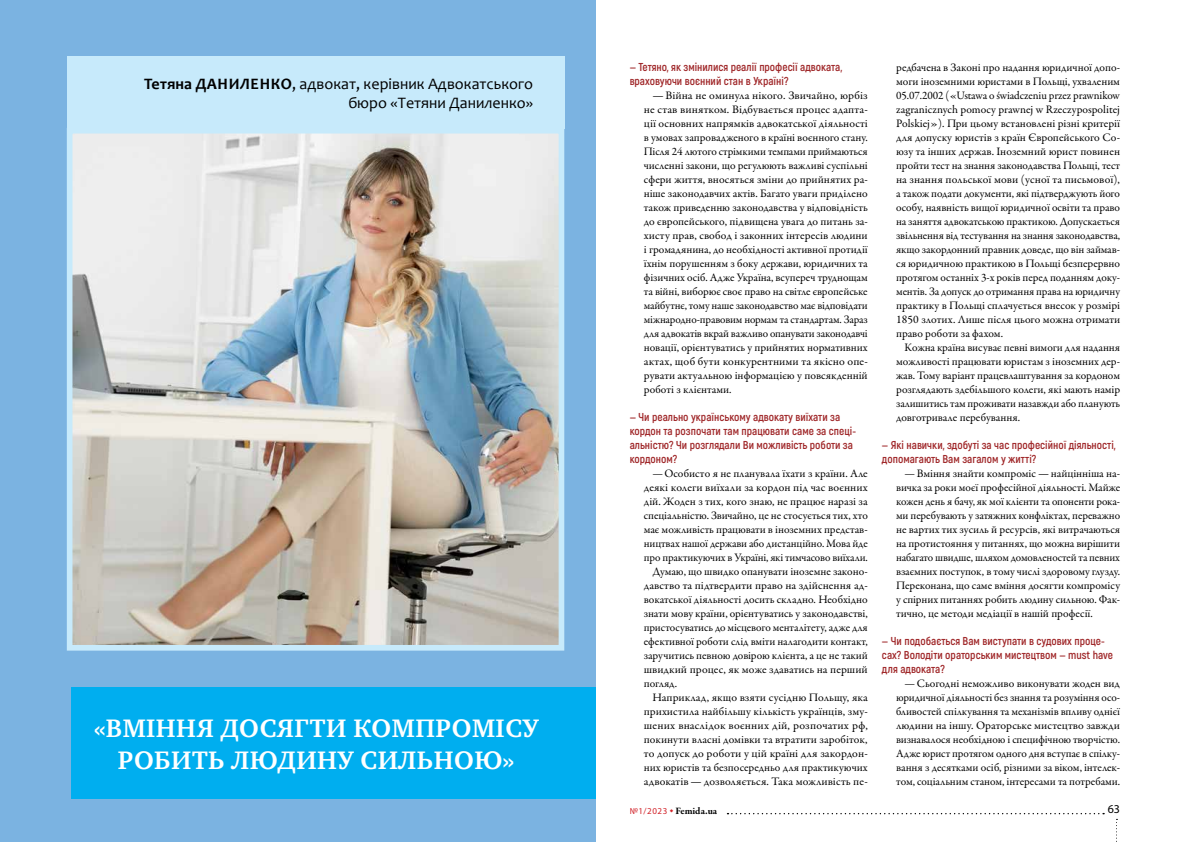
<style>
.page{position:relative;width:1191px;height:842px;background:#fff}
.page>*{position:absolute;margin:0;border:0;box-sizing:border-box;transform-origin:0 0}
.t1{font:700 26px/31.2px "Charter ITC";letter-spacing:.02em;color:#fff;text-align:center}
.t2{font:16px/19.2px "Candara";color:#000;text-align:right}
.t3{font:12px "Myriad Pro";color:#000}
.t4{font:11.5px/14px "Garamond Premr Pro";color:#000;text-align:justify}
.t5{font:700 11.5px/14px "Akrobat";color:#a0282a}
.t6{font:11.5px "Garamond Premr Pro";letter-spacing:.02em;color:#000}
.t7{font:700 10px "Garamond Premr Pro";letter-spacing:-.01em;color:#000}
.s1{font-weight:700}
.s2{font-family:"Minion Pro"}
.s3{font-family:"Myriad Pro";font-weight:400;font-size:9px;color:#d2232a}
</style>
<div class="page">
<svg style="left:727px;top:813px;width:377px;height:1px"></svg>
<svg style="left:1116px;top:819px;width:1px;height:23px"></svg>
<div style="left:0;top:0;width:595px;height:842px;background:#7bb3e1"></div>
<img style="left:74px;top:135px;width:483px;height:509px">
<div style="left:67px;top:128px;width:497px;height:523px;border:6px solid #c7eafb"></div>
<div style="left:71px;top:687px;width:524px;height:112px;background:#00aeef"></div>
<div style="left:67px;top:57px;width:497px;height:72px;background:#c7eafb"></div>
<h2 class="t2" style="left:144px;top:74px;width:390px"><span class="s1">Тетяна ДАНИЛЕНКО</span>, адвокат, керівник Адвокатського бюро «Тетяни Даниленко»</h2>
<h1 class="t1" style="left:94px;top:713px;width:446px">«ВМІННЯ ДОСЯГТИ КОМПРОМІСУ<br>РОБИТЬ ЛЮДИНУ СИЛЬНОЮ»</h1>
<p class="t5" style="left:629px;top:60px;width:214px">— Тетяно, як змінилися реалії професії адвоката, враховуючи воєнний стан в Україні?</p>
<p class="t4" style="left:644px;top:88px;width:225px;text-indent:9px">—Війна не оминула нікого. Звичайно, юрбіз не став винятком. Відбувається процес адапта&shy;ції основних напрямків адвокатської діяльності в умовах запровадженого в країні воєнного стану.<br>Після 24 лютого стрімкими темпами приймаються численні закони, що регулюють важливі суспільні сфери життя, вносяться зміни до прийнятих ра&shy;ніше законодавчих актів. Багато уваги приділено також приведенню законодавства у відповідність до європейського, підвищена увага до питань за&shy;хисту прав, свобод і законних інтересів людини і громадянина, до необхідності активної протидії їхнім порушенням з боку держави, юридичних та фізичних осіб. Адже Україна, всупереч труднощам та війні, виборює своє право на світле європейське майбутнє, тому наше законодавство має відповідати міжнародно-правовим нормам та стандартам. Зараз для адвокатів вкрай важливо опанувати законодавчі новації, орієнтуватись у прийнятих нормативних актах, щоб бути конкурентними та якісно опе&shy;рувати актуальною інформацією у повсякденній роботі з клієнтами.</p>
<p class="t5" style="left:629px;top:410px;width:228px">— Чи реально українському адвокату виїхати за кордон та розпочати там працювати саме за спеці&shy;альністю? Чи розглядали Ви можливість роботи за кордоном?</p>
<p class="t4" style="left:652px;top:466px;width:217px"><span class="s2">—</span>Особисто я не планувала їхати з країни. Але</p>
<p class="t4" style="left:644px;top:480px;width:225px">деякі колеги виїхали за кордон під час воєнних</p>
<p class="t4" style="left:644px;top:494px;width:225px">дій. Жоден з тих, кого знаю, не працює наразі за</p>
<p class="t4" style="left:644px;top:508px;width:225px">спеціальністю. Звичайно, це не стосується тих, хто</p>
<p class="t4" style="left:644px;top:522px;width:225px">має можливість працювати в іноземних представ-</p>
<p class="t4" style="left:644px;top:536px;width:225px">ництвах нашої держави або дистанційно. Мова йде</p>
<p class="t4" style="left:644px;top:550px;width:225px">про практикуючих в Україні, які тимчасово виїхали.</p>
<p class="t4" style="left:652px;top:564px;width:217px">Думаю, що швидко опанувати іноземне законо-</p>
<p class="t4" style="left:644px;top:578px;width:225px">давство та підтвердити право на здійснення ад-</p>
<p class="t4" style="left:644px;top:592px;width:225px">вокатської діяльності досить складно. Необхідно</p>
<p class="t4" style="left:644px;top:606px;width:225px">знати мову країни, орієнтуватись у законодавстві,</p>
<p class="t4" style="left:644px;top:620px;width:225px">пристосуватись до місцевого менталітету, адже для</p>
<p class="t4" style="left:644px;top:634px;width:225px">ефективної роботи слід вміти налагодити контакт,</p>
<p class="t4" style="left:644px;top:648px;width:225px">заручитись певною довірою клієнта, а це не такий</p>
<p class="t4" style="left:644px;top:662px;width:225px">швидкий процес, як може здаватись на перший</p>
<p class="t4" style="left:644px;top:676px;width:35px">погляд.</p>
<p class="t4" style="left:652px;top:690px;width:217px">Наприклад, якщо взяти сусідню Польщу, яка</p>
<p class="t4" style="left:644px;top:704px;width:225px">прихистила найбільшу кількість українців, зму-</p>
<p class="t6" style="left:644px;top:718px;width:225px">шених внаслідок воєнних дій, розпочатих рф,</p>
<p class="t4" style="left:644px;top:732px;width:225px">покинути власні домівки та втратити заробіток,</p>
<p class="t4" style="left:644px;top:746px;width:225px">то допуск до роботи у цій країні для закордон-</p>
<p class="t4" style="left:644px;top:760px;width:225px">них юристів та безпосередньо для практикуючих</p>
<p class="t4" style="left:644px;top:774px;width:225px">адвокатів — дозволяється. Така можливість пе-</p>
<p class="t4" style="left:896px;top:60px;width:225px">редбачена в Законі про надання юридичної допо&shy;моги іноземними юристами в Польщі, ухваленим 05.07.2002 («Ustawa o świadczeniu przez prawnikow zagranicznych pomocy prawnej w Rzeczypospolitej Polskiej»). При цьому встановлені різні критерії для допуску юристів з країн Європейського Со&shy;юзу та інших держав. Іноземний юрист повинен пройти тест на знання законодавства Польщі, тест на знання польської мови (усної та письмової), а також подати документи, які підтверджують його особу, наявність вищої юридичної освіти та право на заняття адвокатською практикою. Допускається звільнення від тестування на знання законодавства, якщо закордонний правник доведе, що він займав&shy;ся юридичною практикою в Польщі безперервно протягом останніх 3-х років перед поданням доку&shy;ментів. За допуск до отримання права на юридичну практику в Польщі сплачується внесок у розмірі 1850 злотих. Лише після цього можна отримати право роботи за фахом.</p>
<p class="t4" style="left:896px;top:340px;width:225px;text-indent:9px">Кожна країна висуває певні вимоги для надання можливості працювати юристам з іноземних дер&shy;жав. Тому варіант працевлаштування за кордоном розглядають здебільшого колеги, які мають намір залишитись там проживати назавжди або планують довготривале перебування.</p>
<p class="t5" style="left:882px;top:438px;width:235px">— Які навички, здобуті за час професійної діяльності, допомагають Вам загалом у житті?</p>
<p class="t4" style="left:896px;top:466px;width:225px;text-indent:9px"><span class="s2">—</span>Вміння знайти компроміс — найцінніша на&shy;вичка за роки моєї професійної діяльності. Майже кожен день я бачу, як мої клієнти та опоненти рока&shy;ми перебувають у затяжних конфліктах, переважно не вартих тих зусиль й ресурсів, які витрачаються на протистояння у питаннях, що можна вирішити набагато швидше, шляхом домовленостей та певних взаємних поступок, в тому числі здоровому глузду.<br>Переконана, що саме вміння досягти компромісу у спірних питаннях робить людину сильною. Фак&shy;тично, це методи медіації в нашій професії.</p>
<p class="t5" style="left:882px;top:634px;width:233px">— Чи подобається Вам виступати в судових проце&shy;сах? Володіти ораторським мистецтвом — must have для адвоката?</p>
<p class="t4" style="left:896px;top:676px;width:225px;text-indent:9px"><span class="s2">—</span>Сьогодні неможливо виконувати жоден вид юридичної діяльності без знання та розуміння осо&shy;бливостей спілкування та механізмів впливу однієї людини на іншу. Ораторське мистецтво завжди визнавалося необхідною і специфічною творчістю.<br>Адже юрист протягом одного дня вступає в спілку&shy;вання з десятками осіб, різними за віком, інтелек&shy;том, соціальним станом, інтересами та потребами.</p>
<p class="t7" style="left:629px;top:804px;width:89px"><span class="s3">№1/2023</span> Femida.ua</p>
<p class="t3" style="left:1107px;top:802px;width:14px">63</p>
</div>
